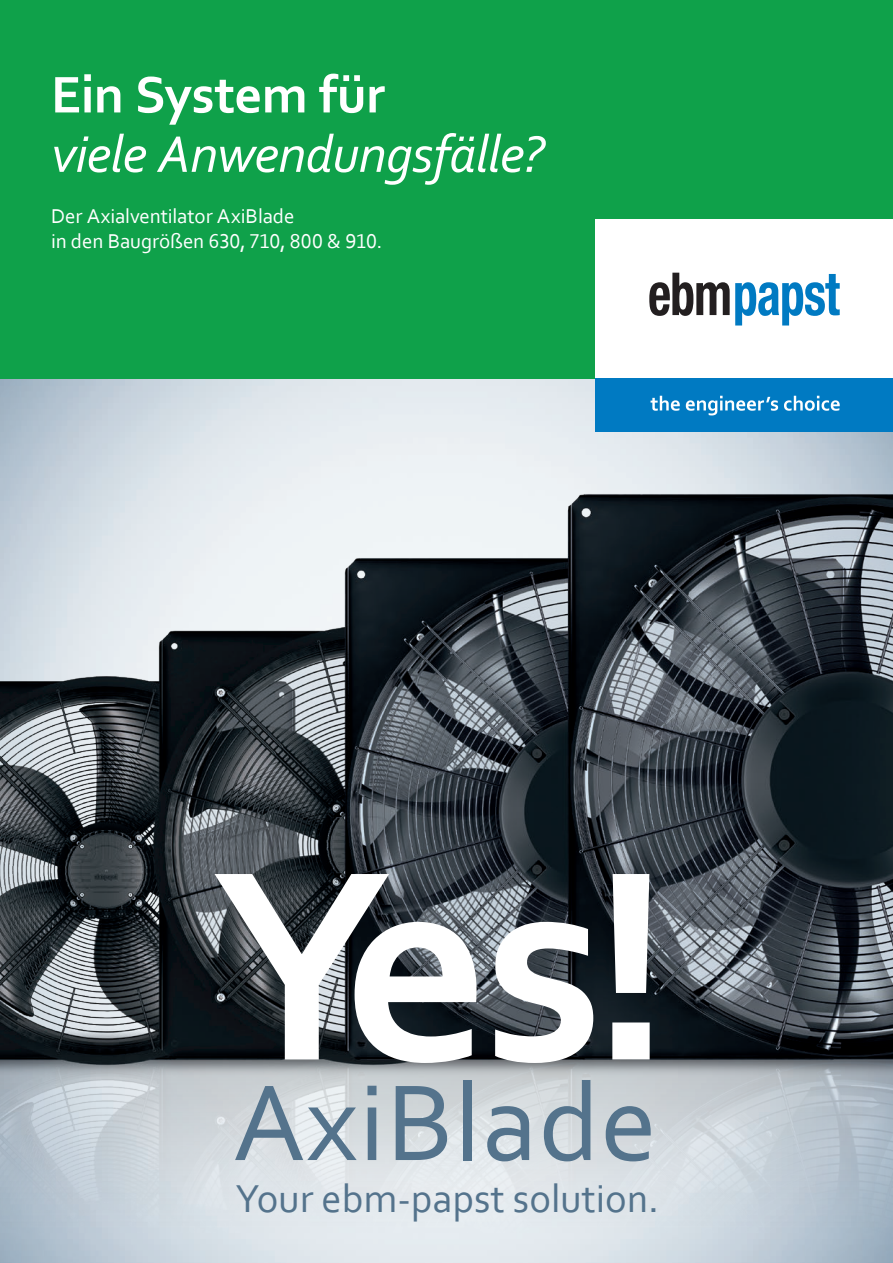
<style>
.page{position:relative;width:893px;height:1263px;background:#fff}
.page>*{position:absolute;margin:0;border:0;box-sizing:border-box;transform-origin:0 0}
.t1{font:700 283.95px "Corbel";color:#fff}
.t2{font:113.25px "Corbel";letter-spacing:.01em;color:#54738c}
.t3{font:italic 54px "Corbel";letter-spacing:-.015em;color:#fff}
.t4{font:700 54px "Corbel";letter-spacing:-.01em;color:#fff}
.t5{font:40.8px "Corbel";color:#54738c}
.t6{font:21px/25.5px "Corbel";letter-spacing:-.005em;color:#fff}
</style>
<div class="page">
<img style="left:0;top:378px;width:595px;height:43px">
<div style="left:0;top:0;width:893px;height:378px;background:#0fa14a"></div>
<div style="left:595px;top:219px;width:298px;height:159px;background:#fff"></div>
<svg style="left:649px;top:273px;width:191px;height:52px"></svg>
<div style="left:595px;top:378px;width:298px;height:54px;background:#007ac2"></div>
<svg style="left:650px;top:396px;width:30px;height:15px"></svg>
<svg style="left:686px;top:396px;width:92px;height:19px"></svg>
<svg style="left:784px;top:396px;width:56px;height:15px"></svg>
<img style="left:0;top:421px;width:893px;height:842px">
<h3 class="t4" style="left:51px;top:61px;width:335px">Ein System für</h3>
<h3 class="t3" style="left:51px;top:120px;width:495px">viele Anwendungsfälle?</h3>
<p class="t6" style="left:51px;top:203px;width:333px">Der Axialventilator AxiBlade<br>in den Baugrößen 630, 710, 800 &amp; 910.</p>
<h1 class="t1" style="left:212px;top:789px;width:462px">Yes!</h1>
<h2 class="t2" style="left:233px;top:1052px;width:425px">AxiBlade</h2>
<h3 class="t5" style="left:236px;top:1173px;width:425px">Your ebm-papst solution.</h3>
</div>
